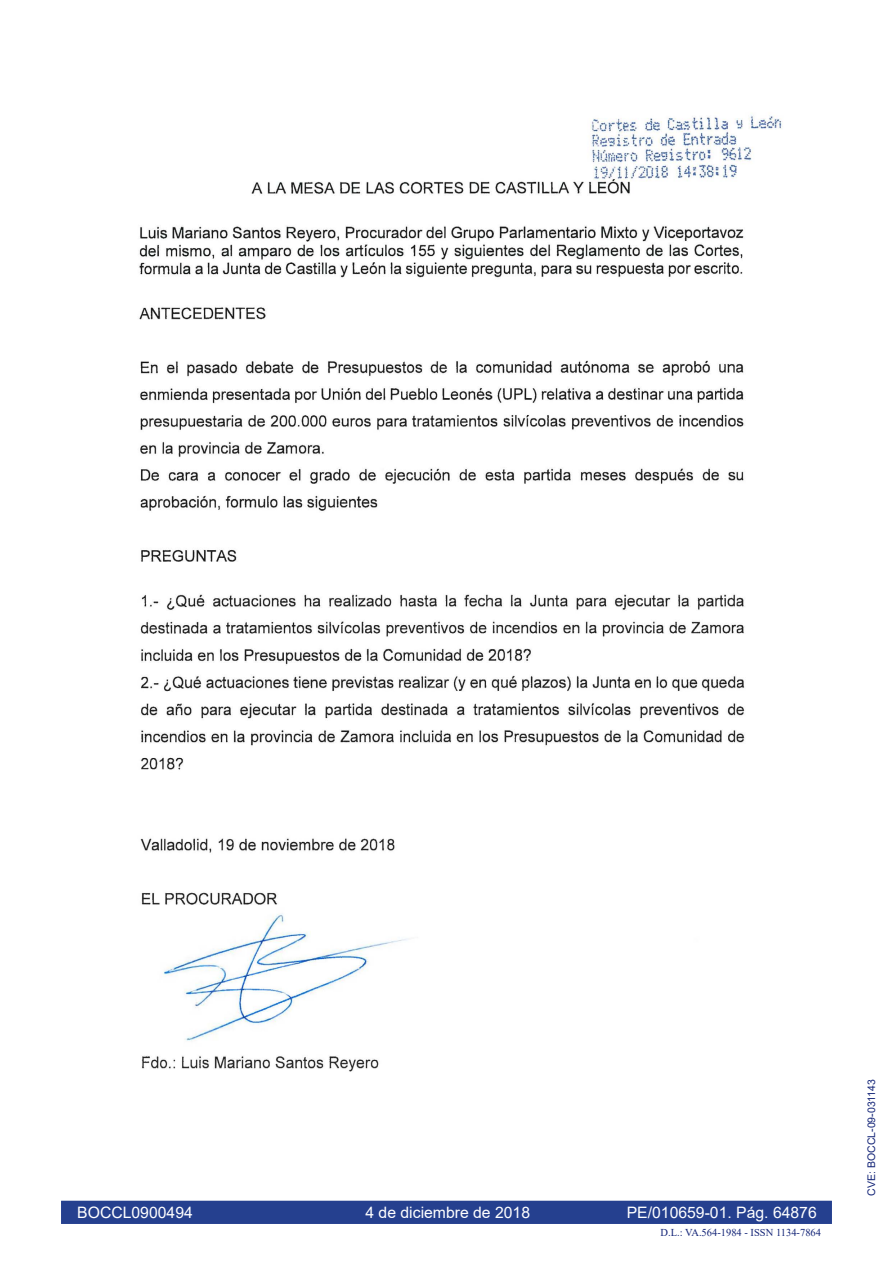
<style>
.page{position:relative;width:893px;height:1263px;background:#fff}
.page>*{position:absolute;margin:0;border:0;box-sizing:border-box;transform-origin:0 0}
.t1{font:15.75px "Arial";color:#fff}
.t2{font:10.5px "Times New Roman";color:#132477}
.t3{font:10.5px "Arial";color:#132477}
</style>
<div class="page">
<div style="left:60px;top:1200px;width:773px;height:25px;background:#25408f"></div>
<div style="left:60px;top:1199px;width:773px;height:26px;border:2px solid #fff"></div>
<img style="left:60px;top:115px;width:773px;height:1085px">
<p class="t1" style="left:77px;top:1202px;width:117px">BOCCL0900494</p>
<p class="t1" style="left:365px;top:1202px;width:166px">4 de diciembre de 2018</p>
<p class="t1" style="left:627px;top:1202px;width:192px">PE/010659-01. Pág. 64876</p>
<p class="t2" style="left:661px;top:1225px;width:162px">D.L.: VA.564-1984 - ISSN 1134-7864</p>
<p class="t3" style="left:864px;top:1195px;width:118px;rotate:-90deg">CVE: BOCCL-09-031143</p>
</div>
